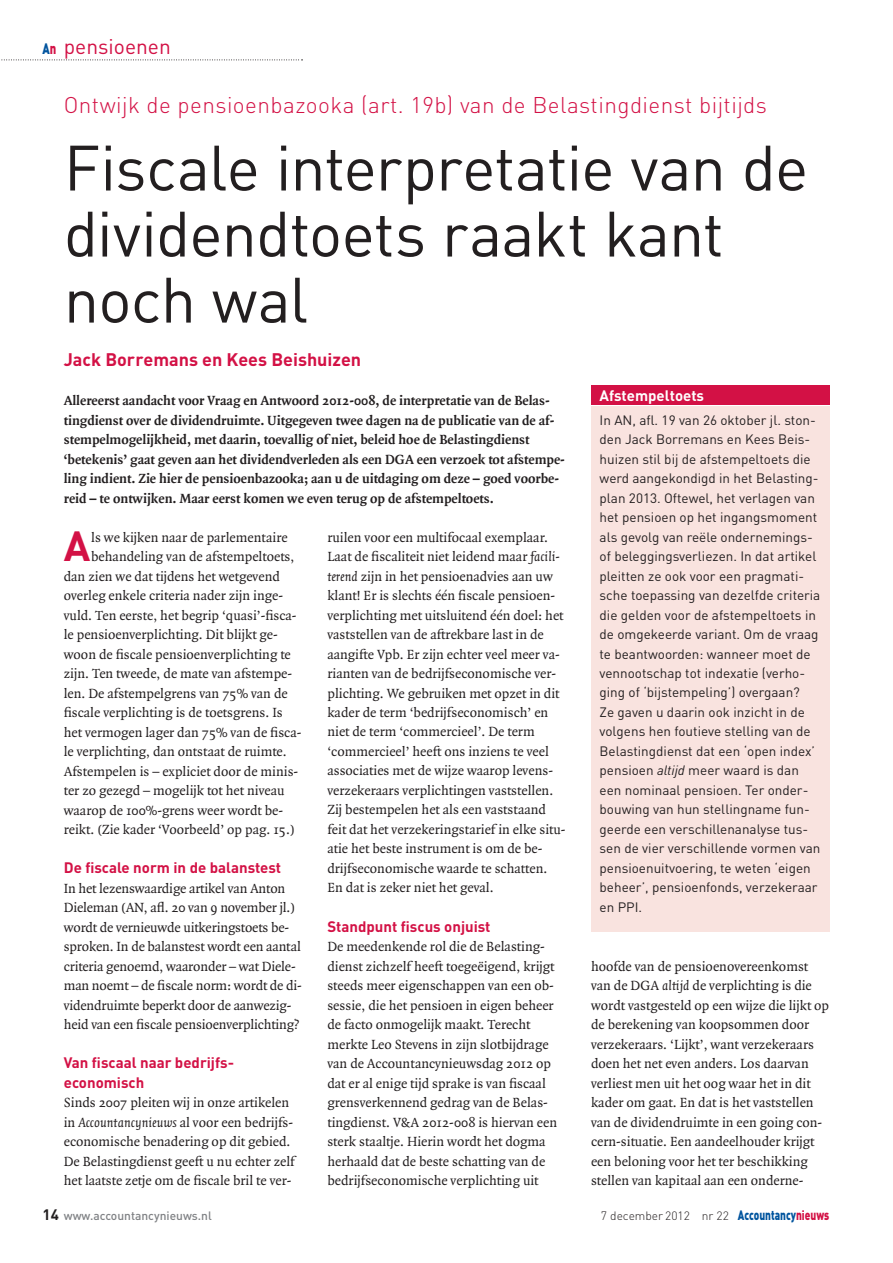
<style>
.page{position:relative;width:893px;height:1263px;background:#fff}
.page>*{position:absolute;margin:0;border:0;box-sizing:border-box;transform-origin:0 0}
.t1{font:63px/66px "DINOT";letter-spacing:-.015em;color:#231f20}
.t2{font:700 41.7px "DINOT";color:#d31145}
.t3{font:300 22.5px "DINOT";letter-spacing:.02em;color:#d31145}
.t4{font:21px "DINOT";color:#d31145}
.t5{font:700 18px "DINOT";color:#d31145}
.t6{font:700 15px/19.5px "DINOT";color:#d31145}
.t7{font:700 15px "DINOT";color:#fff}
.t8{font:900 15px "DINOT";color:#00549e;scale:.75 1}
.t9{font:14.25px/19.5px "Quadraat OT";color:#231f20}
.t10{font:700 14.25px/19.5px "Quadraat OT";color:#231f20}
.t11{font:13.5px/19.5px "DINOT";color:#231f20}
.t12{font:300 12px "DINOT";color:#231f20}
.t13{font:500 12px "DINOT";color:#808285}
.s1{color:#d31145}
.s2{font-style:italic}
.s3{font-weight:700;font-size:15px;color:#231f20}
.s4{font-weight:900;font-size:13.5px;color:#00549e}
.s5{font-weight:900;font-size:13.5px;color:#d31145}
</style>
<div class="page">
<svg style="left:1px;top:60px;width:302px;height:1px"></svg>
<div style="left:591px;top:406px;width:238px;height:525px;background:#f9e3df"></div>
<div style="left:591px;top:385px;width:238px;height:20px;background:#d31145"></div>
<p class="t8" style="left:43px;top:40px;width:20px">A<span class="s1">n</span></p>
<p class="t4" style="left:64px;top:39px;width:109px">pensioenen</p>
<p class="t3" style="left:64px;top:92px;width:705px">Ontwijk de pensioenbazooka (art. 19b) van de Belastingdienst bijtijds</p>
<p class="t1" style="left:64px;top:142px;width:746px">Fiscale interpretatie van de dividendtoets raakt kant noch wal</p>
<p class="t5" style="left:64px;top:349px;width:299px">Jack Borremans en Kees Beishuizen</p>
<p class="t10" style="left:64px;top:392px;width:503px">Allereerst aandacht voor Vraag en Antwoord 2012-008, de interpretatie van de Belas&shy;tingdienst over de dividendruimte. Uitgegeven twee dagen na de publicatie van de af&shy;stempelmogelijkheid, met daarin, toevallig of niet, beleid hoe de Belastingdienst ‘betekenis’ gaat geven aan het dividendverleden als een DGA een verzoek tot afstempe&shy;ling indient. Zie hier de pensioenbazooka; aan u de uitdaging om deze – goed voorbe&shy;reid – te ontwijken. Maar eerst komen we even terug op de afstempeltoets.</p>
<p class="t2" style="left:64px;top:522px;width:28px">A</p>
<p class="t9" style="left:91px;top:528px;width:198px">ls we kijken naar de parlementaire</p>
<p class="t9" style="left:91px;top:548px;width:205px">behandeling van de afstempeltoets,</p>
<p class="t9" style="left:64px;top:567px;width:218px">dan zien we dat tijdens het wetgevend</p>
<p class="t9" style="left:64px;top:587px;width:221px">overleg enkele criteria nader zijn inge-</p>
<p class="t9" style="left:64px;top:606px;width:234px">vuld. Ten eerste, het begrip ‘quasi’-fisca-</p>
<p class="t9" style="left:64px;top:626px;width:216px">le pensioenverplichting. Dit blijkt ge-</p>
<p class="t9" style="left:64px;top:645px;width:229px">woon de fiscale pensioenverplichting te</p>
<p class="t9" style="left:64px;top:665px;width:230px">zijn. Ten tweede, de mate van afstempe-</p>
<p class="t9" style="left:64px;top:684px;width:225px">len. De afstempelgrens van 75% van de</p>
<p class="t9" style="left:64px;top:704px;width:221px">fiscale verplichting is de toetsgrens. Is</p>
<p class="t9" style="left:64px;top:723px;width:239px">het vermogen lager dan 75% van de fisca-</p>
<p class="t9" style="left:64px;top:743px;width:225px">le verplichting, dan ontstaat de ruimte.</p>
<p class="t9" style="left:64px;top:762px;width:236px">Afstempelen is – expliciet door de minis-</p>
<p class="t9" style="left:64px;top:782px;width:222px">ter zo gezegd – mogelijk tot het niveau</p>
<p class="t9" style="left:64px;top:801px;width:221px">waarop de 100%-grens weer wordt be-</p>
<p class="t9" style="left:64px;top:821px;width:233px">reikt. (Zie kader ‘Voorbeeld’ op pag. 15.)</p>
<p class="t6" style="left:64px;top:858px;width:219px">De fiscale norm in de balanstest</p>
<p class="t9" style="left:64px;top:879px;width:240px">In het lezenswaardige artikel van Anton Dieleman (AN, afl. 20 van 9 november jl.) wordt de vernieuwde uitkeringstoets be&shy;sproken. In de balanstest wordt een aantal criteria genoemd, waaronder – wat Diele&shy;man noemt – de fiscale norm: wordt de di&shy;videndruimte beperkt door de aanwezig&shy;heid van een fiscale pensioenverplichting?</p>
<p class="t6" style="left:64px;top:1053px;width:172px">Van fiscaal naar bedrijfs&shy;economisch</p>
<p class="t9" style="left:64px;top:1094px;width:232px">Sinds 2007 pleiten wij in onze artikelen in <span class="s2">Accountancynieuws</span> al voor een bedrijfs&shy;economische benadering op dit gebied.<br>De Belastingdienst geeft u nu echter zelf het laatste zetje om de fiscale bril te ver-</p>
<p class="t9" style="left:327px;top:528px;width:240px">ruilen voor een multifocaal exemplaar.<br>Laat de fiscaliteit niet leidend maar <span class="s2">facili&shy;terend</span> zijn in het pensioenadvies aan uw klant! Er is slechts één fiscale pensioen&shy;verplichting met uitsluitend één doel: het vaststellen van de aftrekbare last in de aangifte Vpb. Er zijn echter veel meer va&shy;rianten van de bedrijfseconomische ver&shy;plichting. We gebruiken met opzet in dit kader de term ‘bedrijfseconomisch’ en niet de term ‘commercieel’. De term ‘commercieel’ heeft ons inziens te veel associaties met de wijze waarop levens&shy;verzekeraars verplichtingen vaststellen.<br>Zij bestempelen het als een vaststaand feit dat het verzekeringstarief in elke situ&shy;atie het beste instrument is om de be&shy;drijfseconomische waarde te schatten.<br>En dat is zeker niet het geval.</p>
<p class="t6" style="left:327px;top:917px;width:165px">Standpunt fiscus onjuist</p>
<p class="t9" style="left:327px;top:938px;width:231px">De meedenkende rol die de Belasting&shy;dienst zichzelf heeft toegeëigend, krijgt steeds meer eigenschappen van een ob&shy;sessie, die het pensioen in eigen beheer de facto onmogelijk maakt. Terecht merkte Leo Stevens in zijn slotbijdrage van de Accountancynieuwsdag 2012 op dat er al enige tijd sprake is van fiscaal grensverkennend gedrag van de Belas&shy;tingdienst. V&amp;A 2012-008 is hiervan een sterk staaltje. Hierin wordt het dogma herhaald dat de beste schatting van de bedrijfseconomische verplichting uit</p>
<p class="t7" style="left:600px;top:387px;width:106px">Afstempeltoets</p>
<p class="t11" style="left:600px;top:412px;width:222px">In AN, afl. 19 van 26 oktober jl. ston&shy;den Jack Borremans en Kees Beis&shy;huizen stil bij de afstempeltoets die werd aangekondigd in het Belasting&shy;plan 2013. Oftewel, het verlagen van het pensioen op het ingangsmoment als gevolg van reële ondernemings&shy;of beleggingsverliezen. In dat artikel pleitten ze ook voor een pragmati&shy;sche toepassing van dezelfde criteria die gelden voor de afstempeltoets in de omgekeerde variant. Om de vraag te beantwoorden: wanneer moet de vennootschap tot indexatie (verho&shy;ging of ‘bijstempeling’) overgaan?<br>Ze gaven u daarin ook inzicht in de volgens hen foutieve stelling van de Belastingdienst dat een ‘open index’ pensioen <span class="s2">altijd</span> meer waard is dan een nominaal pensioen. Ter onder&shy;bouwing van hun stellingname fun&shy;geerde een verschillenanalyse tus&shy;sen de vier verschillende vormen van pensioenuitvoering, te weten ‘eigen beheer’, pensioenfonds, verzekeraar en PPI.</p>
<p class="t9" style="left:591px;top:957px;width:240px">hoofde van de pensioenovereenkomst van de DGA <span class="s2">altijd</span> de verplichting is die wordt vastgesteld op een wijze die lijkt op de berekening van koopsommen door verzekeraars. ‘Lijkt’, want verzekeraars doen het net even anders. Los daarvan verliest men uit het oog waar het in dit kader om gaat. En dat is het vaststellen van de dividendruimte in een going con&shy;cern-situatie. Een aandeelhouder krijgt een beloning voor het ter beschikking stellen van kapitaal aan een onderne-</p>
<p class="t13" style="left:43px;top:1212px;width:171px"><span class="s3">14</span> www.accountancynieuws.nl</p>
<p class="t12" style="left:601px;top:1208px;width:230px">7 december 2012 nr 22 <span class="s4">Accountancy</span><span class="s5">nieuws</span></p>
</div>
